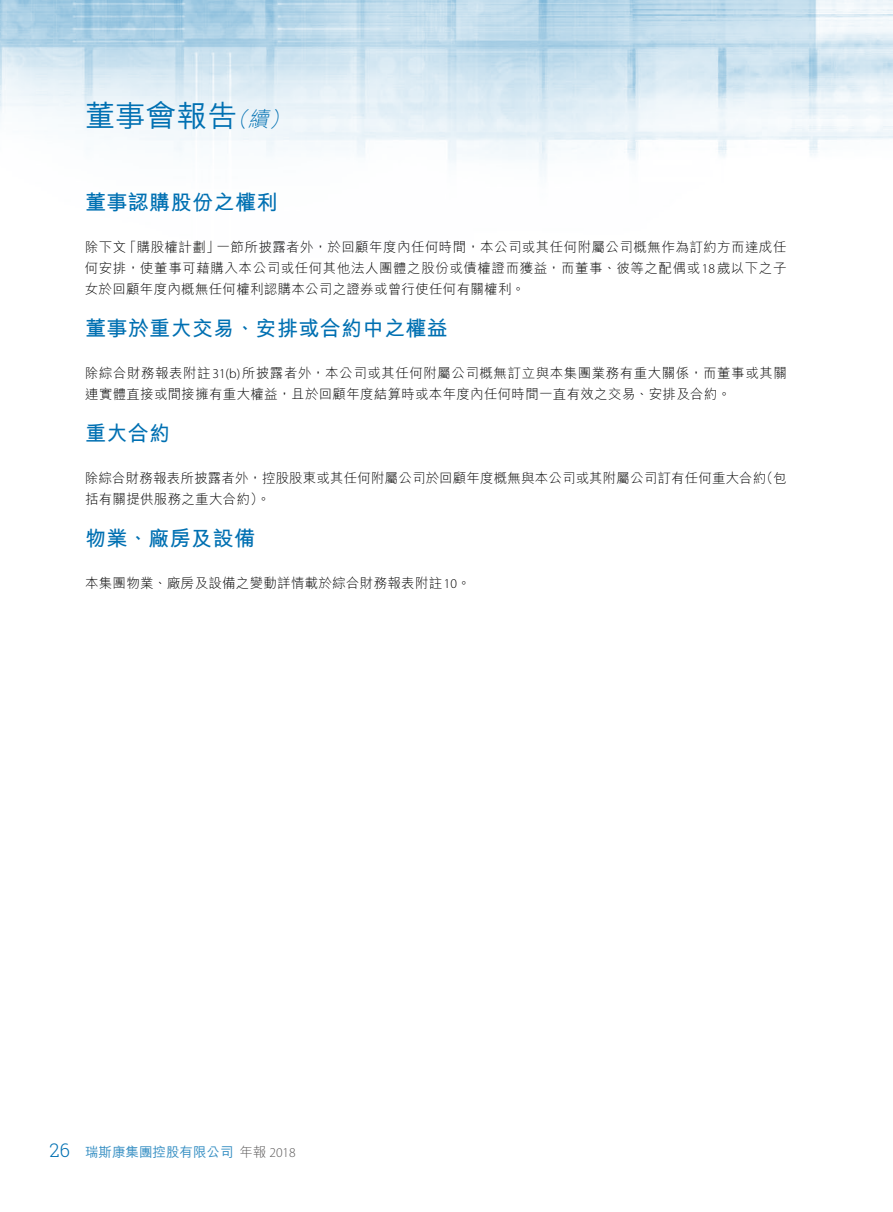
<style>
.page{position:relative;width:893px;height:1212px;background:#fff}
.page>*{position:absolute;margin:0;border:0;box-sizing:border-box;transform-origin:0 0}
.t1{font:500 30px "M Hei HK";letter-spacing:.02em;color:#0070b2}
.t2{font:700 21px "M Hei HK";letter-spacing:.02em;color:#0070b2}
.t3{font:300 13.5px/21px "M Hei HK";letter-spacing:.02em;color:#000;text-align:justify}
.t4{font:300 13.5px/21px "M Hei HK";letter-spacing:.04em;color:#000}
.t5{font:500 13.5px "M Hei HK";color:#338dc2}
.s1{font-weight:300;font-style:italic;font-size:21px}
.s2{font-family:"Myriad Pro"}
.s3{font-family:"Roboto Slab";font-weight:300;font-size:18.75px;color:#0070b2}
.s4{font-weight:300;color:#595757}
.s5{font-family:"Myriad Pro";font-weight:300;color:#595757}
</style>
<div class="page">
<img style="left:0;top:0;width:893px;height:175px">
<h1 class="t1" style="left:85px;top:94px;width:211px">董事會報告<span class="s1">（續）</span></h1>
<h2 class="t2" style="left:85px;top:187px;width:194px">董事認購股份之權利</h2>
<p class="t3" style="left:85px;top:236px;width:703px">除下文「購股權計劃」一節所披露者外，於回顧年度內任何時間，本公司或其任何附屬公司概無作為訂約方而達成任何安排，使董事可藉購入本公司或任何其他法人團體之股份或債權證而獲益，而董事、彼等之配偶或<span class="s2">18</span>歲以下之子女於回顧年度內概無任何權利認購本公司之證券或曾行使任何有關權利。</p>
<h2 class="t2" style="left:85px;top:313px;width:364px">董事於重大交易、安排或合約中之權益</h2>
<p class="t4" style="left:85px;top:362px;width:703px">除綜合財務報表附註<span class="s2">31(b)</span>所披露者外，本公司或其任何附屬公司概無訂立與本集團業務有重大關係，而董事或其關連實體直接或間接擁有重大權益，且於回顧年度結算時或本年度內任何時間一直有效之交易、安排及合約。</p>
<h2 class="t2" style="left:85px;top:418px;width:87px">重大合約</h2>
<p class="t3" style="left:85px;top:467px;width:703px">除綜合財務報表所披露者外，控股股東或其任何附屬公司於回顧年度概無與本公司或其附屬公司訂有任何重大合約（包括有關提供服務之重大合約）。</p>
<h2 class="t2" style="left:85px;top:523px;width:172px">物業、廠房及設備</h2>
<p class="t3" style="left:85px;top:572px;width:387px">本集團物業、廠房及設備之變動詳情載於綜合財務報表附註<span class="s2">10</span>。</p>
<p class="t5" style="left:50px;top:1142px;width:248px"><span class="s3">26</span> 瑞斯康集團控股有限公司 <span class="s4">年報</span> <span class="s5">2018</span></p>
</div>
